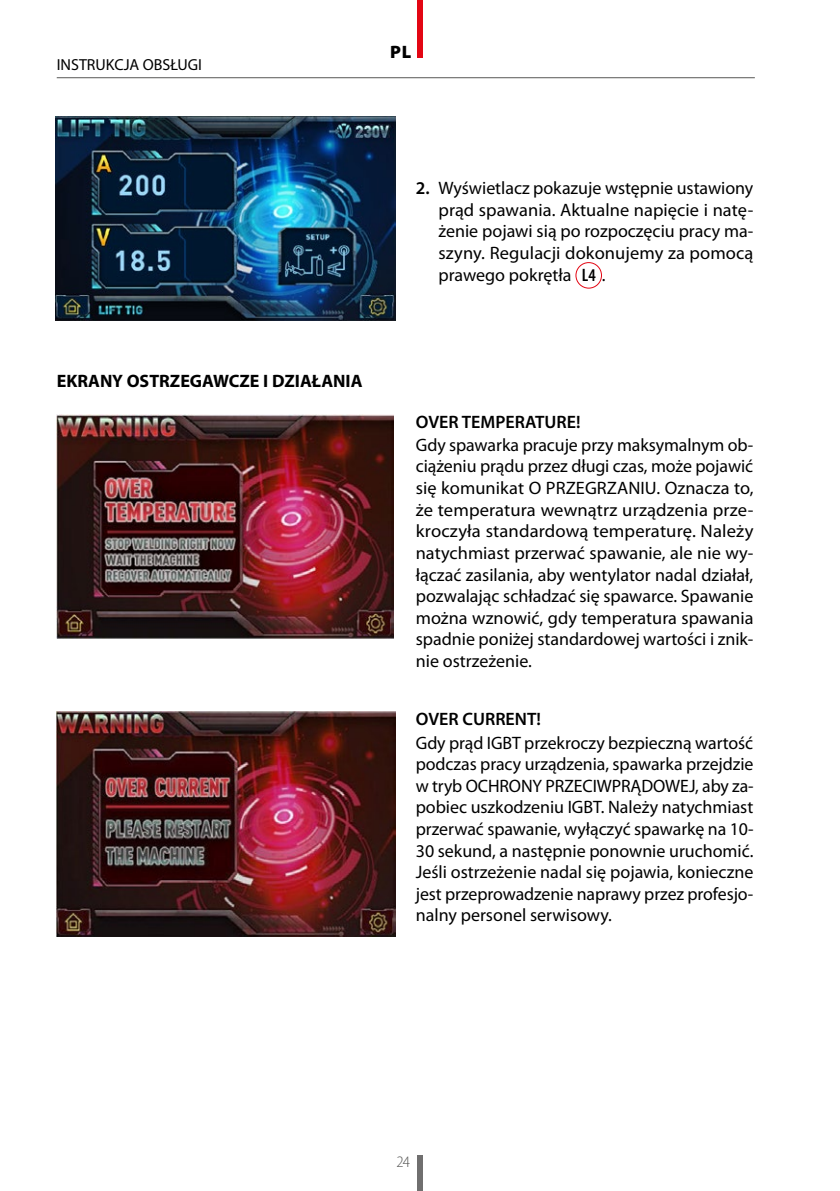
<style>
.page{position:relative;width:840px;height:1191px;background:#fff}
.page>*{position:absolute;margin:0;border:0;box-sizing:border-box;transform-origin:0 0}
.t1{font:18px/21.6px "Myriad Pro";color:#000;text-align:justify}
.t2{font:600 18px "Myriad Pro";color:#000}
.t3{font:700 18px "Myriad Pro";color:#000}
.t4{font:900 18px "Myriad Pro";color:#000}
.t5{font:16px "Myriad Pro";color:#000}
.t6{font:300 semi-condensed 16px "Myriad Pro";color:#575756}
.s1{font-weight:600}
.s2{font-weight:600;font-stretch:condensed}
</style>
<div class="page">
<hr style="left:57px;top:77px;width:697px;height:1px;background:#575756">
<div style="left:417px;top:0;width:5px;height:58px;background:#e30613"></div>
<div style="left:417px;top:1155px;width:5px;height:36px;background:#706f6f"></div>
<img style="left:55px;top:116px;width:340px;height:205px">
<div style="left:575px;top:262px;width:26px;height:27px;border:1px solid #e30613;border-radius:50%"></div>
<img style="left:57px;top:414px;width:336px;height:225px">
<img style="left:57px;top:711px;width:338px;height:225px">
<img style="left:354px;top:124px;width:35px;height:14px">
<p class="t5" style="left:57px;top:55px;width:147px">INSTRUKCJA OBSŁUGI</p>
<p class="t4" style="left:390px;top:40px;width:23px">PL</p>
<p class="t3" style="left:57px;top:369px;width:307px">EKRANY OSTRZEGAWCZE I DZIAŁANIA</p>
<p class="t1" style="left:438px;top:177px;width:316px;text-indent:-23px"><span class="s1">2.</span> Wyświetlacz pokazuje wstępnie ustawiony prąd spawania. Aktualne napięcie i natę&shy;żenie pojawi sią po rozpoczęciu pracy ma&shy;szyny. Regulacji dokonujemy za pomocą prawego pokrętła <span class="s2">L4</span> .</p>
<p class="t2" style="left:415px;top:410px;width:166px">OVER TEMPERATURE!</p>
<p class="t1" style="left:415px;top:434px;width:339px">Gdy spawarka pracuje przy maksymalnym ob&shy;ciążeniu prądu przez długi czas, może pojawić się komunikat O PRZEGRZANIU. Oznacza to, że temperatura wewnątrz urządzenia prze&shy;kroczyła standardową temperaturę. Należy natychmiast przerwać spawanie, ale nie wy&shy;łączać zasilania, aby wentylator nadal działał, pozwalając schładzać się spawarce. Spawanie można wznowić, gdy temperatura spawania spadnie poniżej standardowej wartości i znik&shy;nie ostrzeżenie.</p>
<p class="t2" style="left:415px;top:708px;width:127px">OVER CURRENT!</p>
<p class="t1" style="left:415px;top:731px;width:339px">Gdy prąd IGBT przekroczy bezpieczną wartość podczas pracy urządzenia, spawarka przejdzie w tryb OCHRONY PRZECIWPRĄDOWEJ, aby za&shy;pobiec uszkodzeniu IGBT. Należy natychmiast przerwać spawanie, wyłączyć spawarkę na 10- 30 sekund, a następnie ponownie uruchomić.<br>Jeśli ostrzeżenie nadal się pojawia, konieczne jest przeprowadzenie naprawy przez profesjo&shy;nalny personel serwisowy.</p>
<p class="t6" style="left:396px;top:1153px;width:15px">24</p>
</div>
